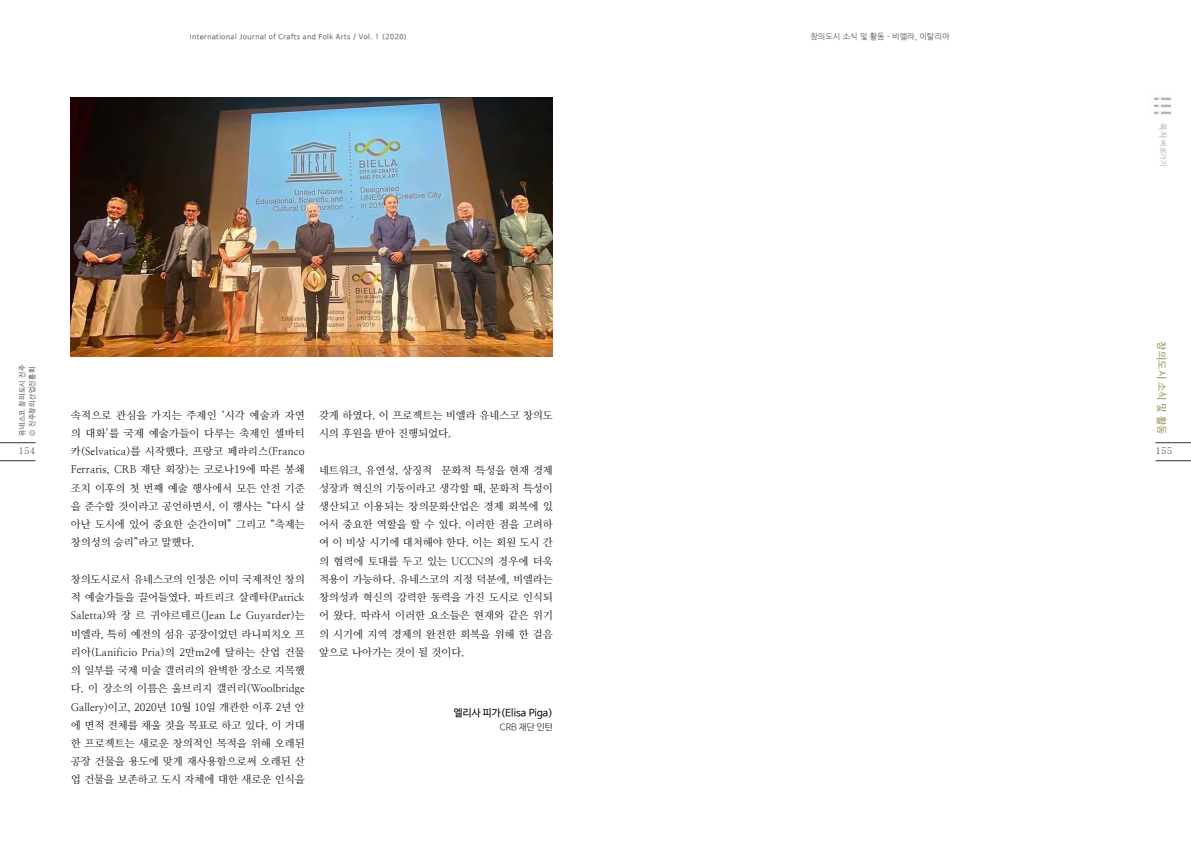
<style>
.page{position:relative;width:1191px;height:842px;background:#fff}
.page>*{position:absolute;margin:0;border:0;box-sizing:border-box;transform-origin:0 0}
.본문{font:10.5px/18.2px "Nanum Myeongjo";color:#000;text-align:justify}
.본문_-_글쓴이{font:10px "Nanum Barun Gothic";color:#000}
.오른쪽_페이지번호_위_세로_카테고리{font:700 10px "Nanum Gothic";color:#a5a374}
.본문_-_글쓴이-2{font:300 9px "Nanum Barun Gothic";color:#000}
.t1{font:500 9px "Adobe Myungjo Std";color:#333}
.본문-오른쪽페이지_위_카테고리{font:8px "Nanum Gothic";color:#565759}
.t2{font:7px/10px "Nanum Barun Gothic";letter-spacing:.075em;color:#565759}
.t3{font:700 7px "Nanum Gothic OTF Eco";color:#ababac}
.s1{font-size:8px}
</style>
<div class="page">
<hr style="left:0;top:460px;width:35px;height:1px;background:#333">
<hr style="left:0;top:442px;width:35px;height:1px;background:#333">
<hr style="left:1155px;top:460px;width:36px;height:1px;background:#333">
<hr style="left:1155px;top:442px;width:36px;height:1px;background:#333">
<img style="left:1153px;top:97px;width:17px;height:17px">
<img style="left:71px;top:98px;width:482px;height:258px">
<p class="t2" style="left:190px;top:32px;width:219px">International Journal of Crafts and Folk Arts / Vol. 1 (2020)</p>
<p class="본문-오른쪽페이지_위_카테고리" style="left:810px;top:33px;width:141px">창의도시 소식 및 활동 - 비엘라, 이탈리아</p>
<p class="t3" style="left:1166px;top:123px;width:45px;rotate:90deg"><span class="s1">목차</span> 바로가기</p>
<p class="오른쪽_페이지번호_위_세로_카테고리" style="left:1166px;top:341px;width:94px;rotate:90deg">창의도시 소식 및 활동</p>
<p class="t2" style="left:17px;top:436px;width:73px;rotate:-90deg">유네스코 창의도시 진주 © 진주창의산업진흥회</p>
<p class="본문" style="left:71px;top:406px;width:235px">속적으로 관심을 가지는 주제인 ‘시각 예술과 자연 의 대화’를 국제 예술가들이 다루는 축제인 셀바티 카(Selvatica)를 시작했다. 프랑코 페라리스(Franco Ferraris, CRB 재단 회장)는 코로나19에 따른 봉쇄 조치 이후의 첫 번째 예술 행사에서 모든 안전 기준 을 준수할 것이라고 공언하면서, 이 행사는 “다시 살 아난 도시에 있어 중요한 순간이며” 그리고 “축제는 창의성의 승리”라고 말했다.</p>
<p class="본문" style="left:71px;top:570px;width:235px">창의도시로서 유네스코의 인정은 이미 국제적인 창의 적 예술가들을 끌어들였다. 파트리크 살레타(Patrick Saletta)와 장 르 귀야르데르(Jean Le Guyarder)는 비엘라, 특히 예전의 섬유 공장이었던 라니피치오 프 리아(Lanificio Pria)의 2만m2에 달하는 산업 건물 의 일부를 국제 미술 갤러리의 완벽한 장소로 지목했 다. 이 장소의 이름은 울브리지 갤러리(Woolbridge Gallery)이고, 2020년 10월 10일 개관한 이후 2년 안 에 면적 전체를 채울 것을 목표로 하고 있다. 이 거대 한 프로젝트는 새로운 창의적인 목적을 위해 오래된 공장 건물을 용도에 맞게 재사용함으로써 오래된 산 업 건물을 보존하고 도시 자체에 대한 새로운 인식을</p>
<p class="본문" style="left:319px;top:406px;width:235px">갖게 하였다. 이 프로젝트는 비엘라 유네스코 창의도 시의 후원을 받아 진행되었다.</p>
<p class="본문" style="left:319px;top:461px;width:235px">네트워크, 유연성, 상징적 문화적 특성을 현재 경제 성장과 혁신의 기둥이라고 생각할 때, 문화적 특성이 생산되고 이용되는 창의문화산업은 경제 회복에 있 어서 중요한 역할을 할 수 있다. 이러한 점을 고려하 여 이 비상 시기에 대처해야 한다. 이는 회원 도시 간 의 협력에 토대를 두고 있는 UCCN의 경우에 더욱 적용이 가능하다. 유네스코의 지정 덕분에, 비엘라는 창의성과 혁신의 강력한 동력을 가진 도시로 인식되 어 왔다. 따라서 이러한 요소들은 현재와 같은 위기 의 시기에 지역 경제의 완전한 회복을 위해 한 걸음 앞으로 나아가는 것이 될 것이다.</p>
<p class="t1" style="left:19px;top:446px;width:18px">154</p>
<p class="t1" style="left:1155px;top:446px;width:18px">155</p>
<p class="본문_-_글쓴이" style="left:454px;top:707px;width:100px">엘리사 피가(Elisa Piga)</p>
<p class="본문_-_글쓴이-2" style="left:500px;top:722px;width:55px">CRB 재단 인턴</p>
</div>
